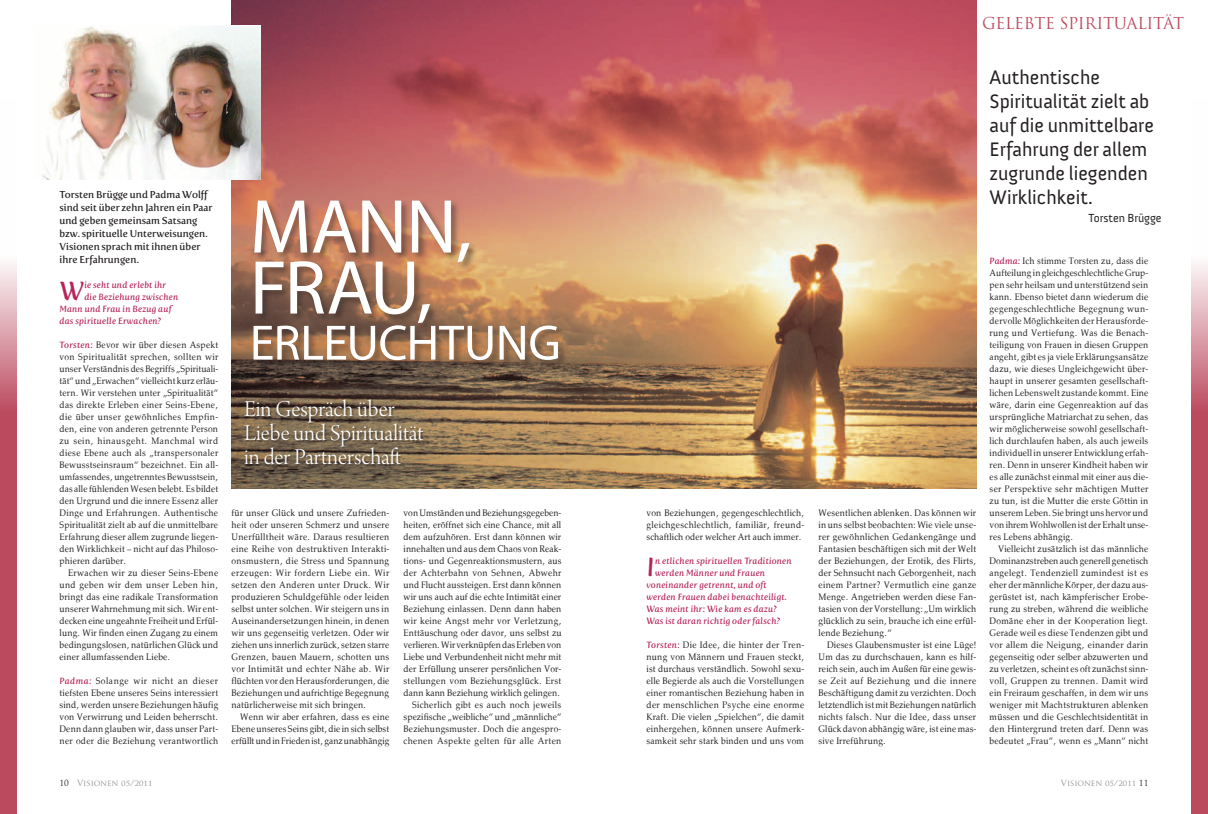
<style>
.page{position:relative;width:1208px;height:814px;background:#fff}
.page>*{position:absolute;margin:0;border:0;box-sizing:border-box;transform-origin:0 0}
.t1{font:77px/61px "Myriad Pro";letter-spacing:-.015em;color:#fff}
.t2{font:50px "Myriad Pro";letter-spacing:-.01em;color:#fff}
.t3{font:italic 25.9px "Fertigo Pro";color:#b6255a}
.t4{font:24px/24px "Arno Pro Light Display";color:#fff}
.t5{font:20px/24px "Anivers";color:#231f20}
.t6{font:16px "Trajan Pro";letter-spacing:-.02em;color:#bc4a5f}
.t7{font:12px "Anivers";color:#231f20}
.t8{font:10px/13px "Fertigo Pro";color:#231f20}
.t9{font:9.5px/12px "Palisade";letter-spacing:.01em;color:#231f20;text-align:justify;scale:.9 1}
.t10{font:italic 9px "Fertigo Pro";letter-spacing:.01em;color:#b6255a}
.t11{font:8.3px "Trajan Pro";color:#939598}
.s1{font-family:"Fertigo Pro";font-style:italic;font-size:9px;color:#b6255a}
.s2{color:#231f20}
</style>
<div class="page">
<img style="left:231px;top:0;width:745px;height:488px">
<div style="left:252px;top:199px;width:315px;height:170px;background:#231f20;opacity:.45"></div>
<div style="left:244px;top:399px;width:181px;height:68px;background:#231f20;opacity:.5"></div>
<svg style="left:0;top:263px;width:17px;height:551px;background:#c46173"></svg>
<svg style="left:1191px;top:263px;width:17px;height:551px;background:#c46173"></svg>
<img style="left:42px;top:26px;width:219px;height:154px">
<h3 class="t6" style="left:982px;top:13px;width:203px">Gelebte Spiritualität</h3>
<p class="t8" style="left:60px;top:188px;width:155px">Torsten Brügge und Padma Wolff sind seit über zehn Jahren ein Paar und geben gemeinsam Satsang bzw. spirituelle Unterweisungen.<br>Visionen sprach mit ihnen über ihre Erfahrungen.</p>
<h1 class="t1" style="left:250px;top:195px;width:224px">MANN,<br>FRAU,</h1>
<h2 class="t2" style="left:250px;top:312px;width:312px">ERLEUCHTUNG</h2>
<h3 class="t3" style="left:60px;top:276px;width:26px">W</h3>
<p class="t10" style="left:84px;top:280px;width:83px">ie seht und erlebt ihr</p>
<p class="t10" style="left:84px;top:292px;width:96px">die Beziehung zwischen</p>
<p class="t10" style="left:60px;top:304px;width:114px">Mann und Frau in Bezug auf</p>
<p class="t10" style="left:60px;top:316px;width:103px">das spirituelle Erwachen?</p>
<p class="t9" style="left:60px;top:339px;width:178px"><span class="s1">Torsten:</span> Bevor wir über diesen Aspekt von Spiritualität sprechen, sollten wir unser Verständnis des Begriffs „Spirituali&shy;tät“ und „Erwachen“ vielleicht kurz erläu&shy;tern. Wir verstehen unter „Spiritualität“ das direkte Erleben einer Seins-Ebene, die über unser gewöhnliches Empfin&shy;den, eine von anderen getrennte Person zu sein, hinausgeht. Manchmal wird diese Ebene auch als „transpersonaler Bewusstseinsraum“ bezeichnet. Ein all&shy;umfassendes, ungetrenntes Bewusstsein, das alle fühlenden Wesen belebt. Es bildet den Urgrund und die innere Essenz aller Dinge und Erfahrungen. Authentische Spiritualität zielt ab auf die unmittelbare Erfahrung dieser allem zugrunde liegen&shy;den Wirklichkeit – nicht auf das Philoso&shy;phieren darüber.</p>
<p class="t9" style="left:60px;top:567px;width:178px;text-indent:9px">Erwachen wir zu dieser Seins-Ebene und geben wir dem unser Leben hin, bringt das eine radikale Transformation unserer Wahrnehmung mit sich. Wir ent&shy;decken eine ungeahnte Freiheit und Erfül&shy;lung. Wir finden einen Zugang zu einem bedingungslosen, natürlichen Glück und einer allumfassenden Liebe.</p>
<p class="t9" style="left:60px;top:675px;width:178px"><span class="s1">Padma:</span> Solange wir nicht an dieser tiefsten Ebene unseres Seins interessiert sind, werden unsere Beziehungen häufig von Verwirrung und Leiden beherrscht.<br>Denn dann glauben wir, dass unser Part&shy;ner oder die Beziehung verantwortlich</p>
<h3 class="t4" style="left:244px;top:398px;width:181px">Ein Gespräch über<br>Liebe und Spiritualität in der Partnerschaft</h3>
<p class="t9" style="left:403px;top:507px;width:177px;text-align:right">von Umständen und Beziehungsgegeben&shy;heiten, eröffnet sich eine Chance, mit all dem aufzuhören. Erst dann können wir innehalten und aus dem Chaos von Reak&shy;tions- und Gegenreaktionsmustern, aus der Achterbahn von Sehnen, Abwehr und Flucht aussteigen. Erst dann können wir uns auch auf die echte Intimität einer Beziehung einlassen. Denn dann haben wir keine Angst mehr vor Verletzung, Enttäuschung oder davor, uns selbst zu verlieren. Wir verknüpfen das Erleben von Liebe und Verbundenheit nicht mehr mit der Erfüllung unserer persönlichen Vor&shy;stellungen vom Beziehungsglück. Erst dann kann Beziehung wirklich gelingen.<br>Sicherlich gibt es auch noch jeweils spezifische „weibliche“ und „männliche“ Beziehungsmuster. Doch die angespro&shy;chenen Aspekte gelten für alle Arten</p>
<p class="t9" style="left:646px;top:507px;width:177px">von Beziehungen, gegengeschlechtlich, gleichgeschlechtlich, familiär, freund&shy;schaftlich oder welcher Art auch immer.</p>
<p class="t9" style="left:231px;top:507px;width:177px">für unser Glück und unsere Zufrieden&shy;heit oder unseren Schmerz und unsere Unerfülltheit wäre. Daraus resultieren eine Reihe von destruktiven Interakti&shy;onsmustern, die Stress und Spannung erzeugen: Wir fordern Liebe ein. Wir setzen den Anderen unter Druck. Wir produzieren Schuldgefühle oder leiden selbst unter solchen. Wir steigern uns in Auseinandersetzungen hinein, in denen wir uns gegenseitig verletzen. Oder wir ziehen uns innerlich zurück, setzen starre Grenzen, bauen Mauern, schotten uns vor Intimität und echter Nähe ab. Wir flüchten vor den Herausforderungen, die Beziehungen und aufrichtige Begegnung natürlicherweise mit sich bringen.</p>
<p class="t9" style="left:231px;top:711px;width:177px;text-indent:9px">Wenn wir aber erfahren, dass es eine Ebene unseres Seins gibt, die in sich selbst erfüllt und in Frieden ist, ganz unabhängig</p>
<h3 class="t3" style="left:646px;top:552px;width:10px">I</h3>
<p class="t10" style="left:655px;top:556px;width:138px">n etlichen spirituellen Traditionen</p>
<p class="t10" style="left:655px;top:568px;width:112px">werden Männer und Frauen</p>
<p class="t10" style="left:646px;top:580px;width:122px">voneinander getrennt, und oft</p>
<p class="t10" style="left:646px;top:592px;width:142px">werden Frauen dabei benachteiligt.</p>
<p class="t10" style="left:646px;top:604px;width:132px">Was meint ihr: Wie kam es dazu?</p>
<p class="t10" style="left:646px;top:616px;width:135px">Was ist daran richtig oder falsch?</p>
<p class="t9" style="left:646px;top:639px;width:177px"><span class="s1">Torsten:</span> Die Idee, die hinter der Tren&shy;nung von Männern und Frauen steckt, ist durchaus verständlich. Sowohl sexu&shy;elle Begierde als auch die Vorstellungen einer romantischen Beziehung haben in der menschlichen Psyche eine enorme Kraft. Die vielen „Spielchen“, die damit einhergehen, können unsere Aufmerk&shy;samkeit sehr stark binden und uns vom</p>
<p class="t9" style="left:818px;top:507px;width:177px">Wesentlichen ablenken. Das können wir in uns selbst beobachten: Wie viele unse&shy;rer gewöhnlichen Gedankengänge und Fantasien beschäftigen sich mit der Welt der Beziehungen, der Erotik, des Flirts, der Sehnsucht nach Geborgenheit, nach einem Partner? Vermutlich eine ganze Menge. Angetrieben werden diese Fan&shy;tasien von der Vorstellung: „Um wirklich glücklich zu sein, brauche ich eine erfül&shy;lende Beziehung.“</p>
<p class="t9" style="left:818px;top:639px;width:177px;text-indent:9px">Dieses Glaubensmuster ist eine Lüge!<br>Um das zu durchschauen, kann es hilf&shy;reich sein, auch im Außen für eine gewis&shy;se Zeit auf Beziehung und die innere Beschäftigung damit zu verzichten. Doch letztendlich ist mit Beziehungen natürlich nichts falsch. Nur die Idee, dass unser Glück davon abhängig wäre, ist eine mas&shy;sive Irreführung.</p>
<h3 class="t5" style="left:989px;top:66px;width:166px">Authentische<br>Spiritualität zielt ab auf die unmittelbare<br>Erfahrung der allem zugrunde liegenden<br>Wirklichkeit.</h3>
<p class="t7" style="left:1088px;top:211px;width:75px">Torsten Brügge</p>
<p class="t9" style="left:989px;top:255px;width:178px"><span class="s1">Padma:</span> Ich stimme Torsten zu, dass die Aufteilung in gleichgeschlechtliche Grup&shy;pen sehr heilsam und unterstützend sein kann. Ebenso bietet dann wiederum die gegengeschlechtliche Begegnung wun&shy;dervolle Möglichkeiten der Herausforde&shy;rung und Vertiefung. Was die Benach&shy;teiligung von Frauen in diesen Gruppen angeht, gibt es ja viele Erklärungsansätze dazu, wie dieses Ungleichgewicht über&shy;haupt in unserer gesamten gesellschaft&shy;lichen Lebenswelt zustande kommt. Eine wäre, darin eine Gegenreaktion auf das ursprüngliche Matriarchat zu sehen, das wir möglicherweise sowohl gesellschaft&shy;lich durchlaufen haben, als auch jeweils individuell in unserer Entwicklung erfah&shy;ren. Denn in unserer Kindheit haben wir es alle zunächst einmal mit einer aus die&shy;ser Perspektive sehr mächtigen Mutter zu tun, ist die Mutter die erste Göttin in unserem Leben. Sie bringt uns hervor und von ihrem Wohlwollen ist der Erhalt unse&shy;res Lebens abhängig.</p>
<p class="t9" style="left:989px;top:543px;width:178px;text-indent:9px">Vielleicht zusätzlich ist das männliche Dominanzstreben auch generell genetisch angelegt. Tendenziell zumindest ist es eher der männliche Körper, der dazu aus&shy;gerüstet ist, nach kämpferischer Erobe&shy;rung zu streben, während die weibliche Domäne eher in der Kooperation liegt.<br>Gerade weil es diese Tendenzen gibt und vor allem die Neigung, einander darin gegenseitig oder selber abzuwerten und zu verletzen, scheint es oft zunächst sinn&shy;voll, Gruppen zu trennen. Damit wird ein Freiraum geschaffen, in dem wir uns weniger mit Machtstrukturen ablenken müssen und die Geschlechtsidentität in den Hintergrund treten darf. Denn was bedeutet „Frau“, wenn es „Mann“ nicht</p>
<p class="t11" style="left:60px;top:777px;width:94px"><span class="s2">10</span> Visionen 05/2011</p>
<p class="t11" style="left:1061px;top:777px;width:89px">Visionen 05/2011 <span class="s2">11</span></p>
</div>
